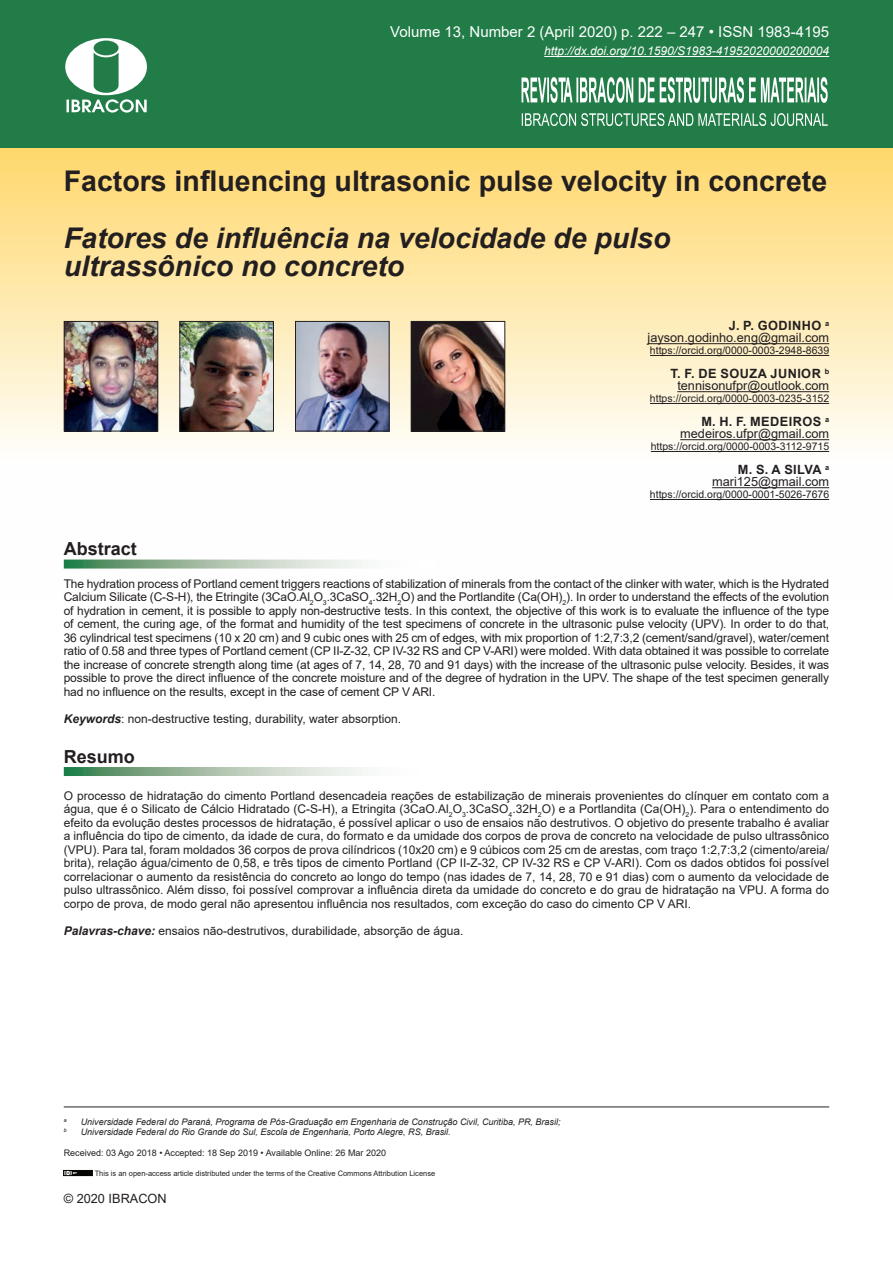
<style>
.page{position:relative;width:893px;height:1263px;background:#fff}
.page>*{position:absolute;margin:0;border:0;box-sizing:border-box;transform-origin:0 0}
.t1{font:italic 700 28.5px/28.5px "Arial";color:#231f20}
.t2{font:700 28.5px "Arial";color:#231f20}
.t3{font:700 18px "Arial";color:#231f20}
.t4{font:15px "Arial";color:#fff}
.t5{font:12.75px/12px "Arial";color:#231f20;text-align:right}
.t6{font:12px/13.5px "Arial";color:#231f20;text-align:justify}
.t7{font:italic 12px "Arial";color:#fff}
.t8{font:10.5px "Arial";color:#231f20}
.t9{font:italic 9px "Arial";color:#231f20}
.t10{font:9px "Arial";color:#231f20}
.t11{font:7.5px "Arial";color:#231f20}
.t12{font:italic 5.25px "Arial";color:#231f20}
.s1{font-weight:700}
.s2{font-weight:700;font-style:italic}
</style>
<div class="page">
<svg style="left:0;top:148px;width:893px;height:421px"></svg>
<div style="left:0;top:0;width:893px;height:148px;background:#217c47"></div>
<svg style="left:65px;top:38px;width:82px;height:75px"></svg>
<svg style="left:521px;top:77px;width:307px;height:48px"></svg>
<hr style="left:544px;top:56px;width:285px;height:1px;background:#fff">
<img style="left:66px;top:323px;width:90px;height:106px">
<div style="left:64px;top:321px;width:94px;height:110px;border:1px solid #231f20"></div>
<img style="left:181px;top:323px;width:91px;height:106px">
<div style="left:179px;top:321px;width:95px;height:110px;border:1px solid #231f20"></div>
<img style="left:297px;top:323px;width:90px;height:106px">
<div style="left:295px;top:321px;width:94px;height:110px;border:1px solid #231f20"></div>
<img style="left:413px;top:323px;width:90px;height:106px">
<div style="left:411px;top:321px;width:94px;height:110px;border:1px solid #231f20"></div>
<hr style="left:64px;top:1106px;width:765px;height:1px;background:#231f20">
<div style="left:64px;top:1170px;width:28px;height:5px;border:1px solid #040503"></div>
<hr style="left:64px;top:1171px;width:28px;height:4px;background:#040503">
<svg style="left:64px;top:1171px;width:13px;height:4px"></svg>
<hr style="left:648px;top:343px;width:181px;height:1px;background:#231f20">
<hr style="left:650px;top:355px;width:179px;height:1px;background:#231f20">
<hr style="left:677px;top:391px;width:152px;height:1px;background:#231f20">
<hr style="left:650px;top:403px;width:179px;height:1px;background:#231f20">
<hr style="left:680px;top:439px;width:149px;height:1px;background:#231f20">
<hr style="left:651px;top:451px;width:178px;height:1px;background:#231f20">
<hr style="left:712px;top:487px;width:117px;height:1px;background:#231f20">
<hr style="left:650px;top:499px;width:179px;height:1px;background:#231f20">
<svg style="left:64px;top:559px;width:372px;height:9px"></svg>
<svg style="left:64px;top:767px;width:299px;height:9px;background:#a2bfa7"></svg>
<p class="t4" style="left:390px;top:22px;width:440px">Volume 13, Number 2 (April 2020) p. 222 – 247 • ISSN 1983-4195</p>
<p class="t7" style="left:544px;top:43px;width:286px">http://dx.doi.org/10.1590/S1983-41952020000200004</p>
<h1 class="t2" style="left:64px;top:161px;width:765px">Factors influencing ultrasonic pulse velocity in concrete</h1>
<h1 class="t1" style="left:64px;top:224px;width:608px">Fatores de influência na velocidade de pulso ultrassônico no concreto</h1>
<h2 class="t3" style="left:64px;top:536px;width:75px">Abstract</h2>
<p class="t5" style="left:648px;top:320px;width:183px"><span class="s1">J. P. GODINHO</span> <sup>a </sup>jayson.godinho.eng@gmail.com</p>
<p class="t8" style="left:650px;top:343px;width:181px">https://orcid.org/0000-0003-2948-8639</p>
<p class="t5" style="left:671px;top:368px;width:160px;text-align:center"><span class="s1">T. F. DE SOUZA JUNIOR</span> <sup>b </sup>tennisonufpr@outlook.com</p>
<p class="t8" style="left:650px;top:391px;width:181px">https://orcid.org/0000-0003-0235-3152</p>
<p class="t5" style="left:680px;top:416px;width:150px"><span class="s1">M. H. F. MEDEIROS</span> <sup>a </sup>medeiros.ufpr@gmail.com</p>
<p class="t8" style="left:651px;top:439px;width:180px">https://orcid.org/0000-0003-3112-9715</p>
<p class="t5" style="left:712px;top:464px;width:119px"><span class="s1">M. S. A SILVA</span> <sup>a </sup>mari125@gmail.com</p>
<p class="t8" style="left:650px;top:487px;width:181px">https://orcid.org/0000-0001-5026-7676</p>
<p class="t6" style="left:64px;top:577px;width:767px">The hydration process of Portland cement triggers reactions of stabilization of minerals from the contact of the clinker with water, which is the Hydrated Calcium Silicate (C-S-H), the Etringite (3CaO.Al<sub>2</sub>O<sub>3</sub>.3CaSO<sub>4</sub>.32H<sub>2</sub>O) and the Portlandite (Ca(OH)<sub>2</sub>). In order to understand the effects of the evolution of hydration in cement, it is possible to apply non-destructive tests. In this context, the objective of this work is to evaluate the influence of the type of cement, the curing age, of the format and humidity of the test specimens of concrete in the ultrasonic pulse velocity (UPV). In order to do that, 36 cylindrical test specimens (10 x 20 cm) and 9 cubic ones with 25 cm of edges, with mix proportion of 1:2,7:3,2 (cement/sand/gravel), water/cement ratio of 0.58 and three types of Portland cement (CP II-Z-32, CP IV-32 RS and CP V-ARI) were molded. With data obtained it was possible to correlate the increase of concrete strength along time (at ages of 7, 14, 28, 70 and 91 days) with the increase of the ultrasonic pulse velocity. Besides, it was possible to prove the direct influence of the concrete moisture and of the degree of hydration in the UPV. The shape of the test specimen generally had no influence on the results, except in the case of cement CP V ARI.</p>
<p class="t6" style="left:64px;top:712px;width:339px"><span class="s2">Keywords</span>: non-destructive testing, durability, water absorption.</p>
<h2 class="t3" style="left:64px;top:744px;width:73px">Resumo</h2>
<p class="t6" style="left:64px;top:789px;width:767px">O processo de hidratação do cimento Portland desencadeia reações de estabilização de minerais provenientes do clínquer em contato com a água, que é o Silicato de Cálcio Hidratado (C-S-H), a Etringita (3CaO.Al<sub>2</sub>O<sub>3</sub>.3CaSO<sub>4</sub>.32H<sub>2</sub>O) e a Portlandita (Ca(OH)<sub>2</sub>). Para o entendimento do efeito da evolução destes processos de hidratação, é possível aplicar o uso de ensaios não destrutivos. O objetivo do presente trabalho é avaliar a influência do tipo de cimento, da idade de cura, do formato e da umidade dos corpos de prova de concreto na velocidade de pulso ultrassônico (VPU). Para tal, foram moldados 36 corpos de prova cilíndricos (10x20 cm) e 9 cúbicos com 25 cm de arestas, com traço 1:2,7:3,2 (cimento/areia/ brita), relação água/cimento de 0,58, e três tipos de cimento Portland (CP II-Z-32, CP IV-32 RS e CP V-ARI). Com os dados obtidos foi possível correlacionar o aumento da resistência do concreto ao longo do tempo (nas idades de 7, 14, 28, 70 e 91 dias) com o aumento da velocidade de pulso ultrassônico. Além disso, foi possível comprovar a influência direta da umidade do concreto e do grau de hidratação na VPU. A forma do corpo de prova, de modo geral não apresentou influência nos resultados, com exceção do caso do cimento CP V ARI.</p>
<p class="t6" style="left:64px;top:924px;width:401px"><span class="s2">Palavras-chave:</span> ensaios não-destrutivos, durabilidade, absorção de água.</p>
<p class="t12" style="left:64px;top:1116px;width:4px">a</p>
<p class="t9" style="left:81px;top:1116px;width:481px">Universidade Federal do Paraná, Programa de Pós-Graduação em Engenharia de Construção Civil, Curitiba, PR, Brasil;</p>
<p class="t12" style="left:64px;top:1127px;width:4px">b</p>
<p class="t9" style="left:81px;top:1126px;width:371px">Universidade Federal do Rio Grande do Sul, Escola de Engenharia, Porto Alegre, RS, Brasil.</p>
<p class="t10" style="left:64px;top:1147px;width:324px">Received: 03 Ago 2018 • Accepted: 18 Sep 2019 • Available Online: 26 Mar 2020</p>
<p class="t11" style="left:95px;top:1168px;width:342px">This is an open-access article distributed under the terms of the Creative Commons Attribution License</p>
<p class="t5" style="left:64px;top:1192px;width:104px">© 2020 IBRACON</p>
</div>
